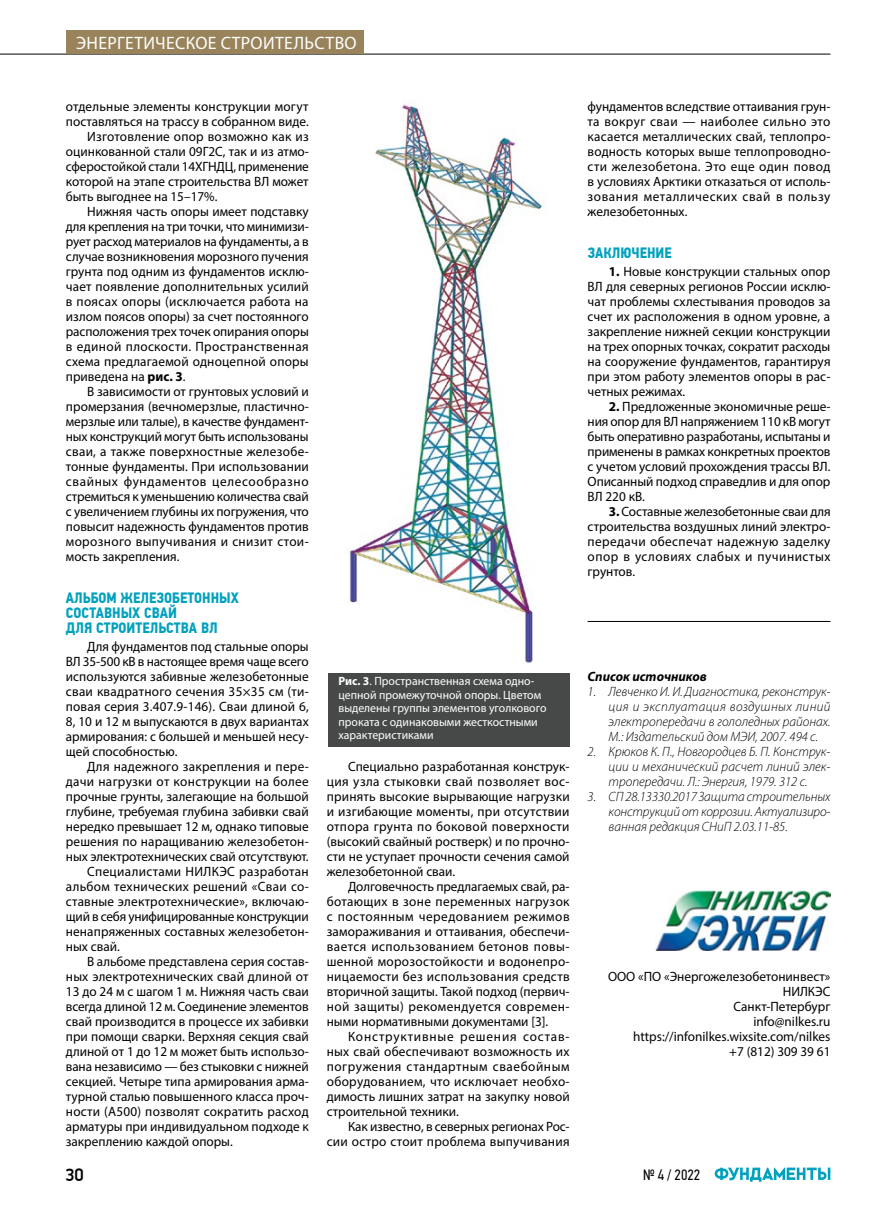
<style>
.page{position:relative;width:893px;height:1212px;background:#fff}
.page>*{position:absolute;margin:0;border:0;box-sizing:border-box;transform-origin:0 0}
.t1{font:18px "Myriad Pro";letter-spacing:.02em;color:#fff}
.t2{font:500 18px "PF Din Display Pro";color:#000}
.t3{font:700 15px/15px "PF Din Text Cond Pro";color:#00a1be}
.t4{font:15px "PF Din Text Cond Pro";color:#000}
.t5{font:13.5px/15px "Myriad Pro";color:#000;text-align:justify}
.t6{font:italic 300 13.5px/15px "Myriad Pro";color:#000;text-align:justify}
.t7{font:13.5px "Myriad Pro";letter-spacing:.025em;color:#000}
.t8{font:13.5px "Myriad Pro";letter-spacing:.02em;color:#000}
.t9{font:13.5px "Myriad Pro";letter-spacing:.05em;color:#000}
.t10{font:italic 700 13.5px "Myriad Pro";color:#000}
.t11{font:12px/13.5px "Myriad Pro";color:#fff}
.s1{font-weight:700}
</style>
<div class="page">
<svg style="left:715px;top:1167px;width:115px;height:15px"></svg>
<img style="left:347px;top:103px;width:200px;height:560px">
<div style="left:328px;top:673px;width:242px;height:74px;background:#474949"></div>
<hr style="left:588px;top:621px;width:242px;height:1px;background:#000">
<img style="left:655px;top:890px;width:176px;height:61px">
<hr style="left:0;top:54px;width:830px;height:1px;background:#000">
<div style="left:66px;top:31px;width:298px;height:23px;background:#99835b"></div>
<h1 class="t1" style="left:76px;top:32px;width:282px">ЭНЕРГЕТИЧЕСКОЕ СТРОИТЕЛЬСТВО</h1>
<p class="t5" style="left:66px;top:99px;width:244px">отдельные элементы конструкции могут</p>
<p class="t5" style="left:66px;top:114px;width:244px">поставляться на трассу в собранном виде.</p>
<p class="t8" style="left:87px;top:128px;width:223px">Изготовление опор возможно как из</p>
<p class="t5" style="left:66px;top:144px;width:244px">оцинкованной стали 09Г2С, так и из атмо-</p>
<p class="t5" style="left:66px;top:159px;width:244px">сферостойкой стали 14ХГНДЦ, применение</p>
<p class="t5" style="left:66px;top:174px;width:244px">которой на этапе строительства ВЛ может</p>
<p class="t5" style="left:66px;top:189px;width:153px">быть выгоднее на 15–17%.</p>
<p class="t5" style="left:87px;top:204px;width:223px">Нижняя часть опоры имеет подставку</p>
<p class="t5" style="left:66px;top:219px;width:244px">для крепления на три точки, что минимизи-</p>
<p class="t5" style="left:66px;top:234px;width:244px">рует расход материалов на фундаменты, а в</p>
<p class="t5" style="left:66px;top:249px;width:244px">случае возникновения морозного пучения</p>
<p class="t5" style="left:66px;top:264px;width:244px">грунта под одним из фундаментов исклю-</p>
<p class="t5" style="left:66px;top:279px;width:244px">чает появление дополнительных усилий</p>
<p class="t8" style="left:66px;top:293px;width:244px">в поясах опоры (исключается работа на</p>
<p class="t5" style="left:66px;top:309px;width:244px">излом поясов опоры) за счет постоянного</p>
<p class="t5" style="left:66px;top:324px;width:244px">расположения трех точек опирания опоры</p>
<p class="t7" style="left:66px;top:338px;width:244px">в единой плоскости. Пространственная</p>
<p class="t5" style="left:66px;top:354px;width:244px">схема предлагаемой одноцепной опоры</p>
<p class="t5" style="left:66px;top:369px;width:121px">приведена на <span class="s1">рис. 3</span>.</p>
<p class="t5" style="left:87px;top:384px;width:223px">В зависимости от грунтовых условий и</p>
<p class="t5" style="left:66px;top:399px;width:244px">промерзания (вечномерзлые, пластично-</p>
<p class="t5" style="left:66px;top:414px;width:244px">мерзлые или талые), в качестве фундамент-</p>
<p class="t5" style="left:66px;top:429px;width:244px">ных конструкций могут быть использованы</p>
<p class="t8" style="left:66px;top:443px;width:244px">сваи, а также поверхностные железобе-</p>
<p class="t5" style="left:66px;top:459px;width:244px">тонные фундаменты. При использовании</p>
<p class="t9" style="left:66px;top:473px;width:244px">свайных фундаментов целесообразно</p>
<p class="t5" style="left:66px;top:489px;width:244px">стремиться к уменьшению количества свай</p>
<p class="t5" style="left:66px;top:504px;width:244px">с увеличением глубины их погружения, что</p>
<p class="t5" style="left:66px;top:519px;width:244px">повысит надежность фундаментов против</p>
<p class="t7" style="left:66px;top:533px;width:244px">морозного выпучивания и снизит стои-</p>
<p class="t5" style="left:66px;top:549px;width:115px">мость закрепления.</p>
<p class="t3" style="left:66px;top:591px;width:174px">АЛЬБОМ ЖЕЛЕЗОБЕТОННЫХ<br>СОСТАВНЫХ СВАЙ<br>ДЛЯ СТРОИТЕЛЬСТВА ВЛ</p>
<p class="t5" style="left:66px;top:639px;width:244px;text-indent:21px">Для фундаментов под стальные опоры ВЛ 35-500 кВ в настоящее время чаще всего используются забивные железобетонные сваи квадратного сечения 35×35 см (ти&shy;повая серия 3.407.9-146). Сваи длиной 6, 8, 10 и 12 м выпускаются в двух вариантах армирования: с большей и меньшей несу&shy;щей способностью.</p>
<p class="t8" style="left:87px;top:758px;width:223px">Для надежного закрепления и пере-</p>
<p class="t7" style="left:66px;top:773px;width:244px">дачи нагрузки от конструкции на более</p>
<p class="t5" style="left:66px;top:789px;width:244px">прочные грунты, залегающие на большой</p>
<p class="t5" style="left:66px;top:804px;width:244px">глубине, требуемая глубина забивки свай</p>
<p class="t5" style="left:66px;top:819px;width:244px">нередко превышает 12 м, однако типовые</p>
<p class="t5" style="left:66px;top:834px;width:244px">решения по наращиванию железобетон-</p>
<p class="t5" style="left:66px;top:849px;width:244px">ных электротехнических свай отсутствуют.</p>
<p class="t7" style="left:87px;top:863px;width:223px">Специалистами НИЛКЭС разработан</p>
<p class="t7" style="left:66px;top:878px;width:244px">альбом технических решений «Сваи со-</p>
<p class="t5" style="left:66px;top:894px;width:244px">ставные электротехнические», включаю-</p>
<p class="t5" style="left:66px;top:909px;width:244px">щий в себя унифицированные конструкции</p>
<p class="t5" style="left:66px;top:924px;width:244px">ненапряженных составных железобетон-</p>
<p class="t5" style="left:66px;top:939px;width:55px">ных свай.</p>
<p class="t5" style="left:87px;top:954px;width:223px">В альбоме представлена серия состав-</p>
<p class="t5" style="left:66px;top:969px;width:244px">ных электротехнических свай длиной от</p>
<p class="t5" style="left:66px;top:984px;width:244px">13 до 24 м с шагом 1 м. Нижняя часть сваи</p>
<p class="t5" style="left:66px;top:999px;width:244px">всегда длиной 12 м. Соединение элементов</p>
<p class="t5" style="left:66px;top:1014px;width:244px">свай производится в процессе их забивки</p>
<p class="t5" style="left:66px;top:1029px;width:244px">при помощи сварки. Верхняя секция свай</p>
<p class="t5" style="left:66px;top:1044px;width:244px">длиной от 1 до 12 м может быть использо-</p>
<p class="t5" style="left:66px;top:1059px;width:244px">вана независимо — без стыковки с нижней</p>
<p class="t5" style="left:66px;top:1074px;width:244px">секцией. Четыре типа армирования арма-</p>
<p class="t5" style="left:66px;top:1089px;width:244px">турной сталью повышенного класса проч-</p>
<p class="t8" style="left:66px;top:1103px;width:244px">ности (А500) позволят сократить расход</p>
<p class="t5" style="left:66px;top:1119px;width:244px">арматуры при индивидуальном подходе к</p>
<p class="t5" style="left:66px;top:1134px;width:168px">закреплению каждой опоры.</p>
<p class="t11" style="left:338px;top:674px;width:210px"><span class="s1">Рис. 3</span>. Пространственная схема одно&shy;цепной промежуточной опоры. Цветом выделены группы элементов уголкового проката с одинаковыми жесткостными характеристиками</p>
<p class="t5" style="left:327px;top:759px;width:244px;text-indent:21px">Специально разработанная конструк&shy;ция узла стыковки свай позволяет вос&shy;принять высокие вырывающие нагрузки и изгибающие моменты, при отсутствии отпора грунта по боковой поверхности (высокий свайный ростверк) и по прочно&shy;сти не уступает прочности сечения самой железобетонной сваи.</p>
<p class="t5" style="left:327px;top:879px;width:244px;text-indent:21px">Долговечность предлагаемых свай, ра&shy;ботающих в зоне переменных нагрузок с постоянным чередованием режимов замораживания и оттаивания, обеспечи&shy;вается использованием бетонов повы&shy;шенной морозостойкости и водонепро&shy;ницаемости без использования средств вторичной защиты. Такой подход (первич&shy;ной защиты) рекомендуется современ&shy;ными нормативными документами [3].</p>
<p class="t5" style="left:327px;top:1029px;width:244px;text-indent:21px">Конструктивные решения состав&shy;ных свай обеспечивают возможность их погружения стандартным сваебойным оборудованием, что исключает необхо&shy;димость лишних затрат на закупку новой строительной техники.</p>
<p class="t5" style="left:327px;top:1119px;width:244px;text-align:right">Как известно, в северных регионах Рос&shy;сии остро стоит проблема выпучивания</p>
<p class="t5" style="left:588px;top:99px;width:244px">фундаментов вследствие оттаивания грун&shy;та вокруг сваи — наиболее сильно это касается металлических свай, теплопро&shy;водность которых выше теплопроводно&shy;сти железобетона. Это еще один повод в условиях Арктики отказаться от исполь&shy;зования металлических свай в пользу железобетонных.</p>
<p class="t3" style="left:588px;top:246px;width:86px">ЗАКЛЮЧЕНИЕ</p>
<p class="t5" style="left:588px;top:264px;width:244px;text-indent:21px"><span class="s1">1.</span> Новые конструкции стальных опор ВЛ для северных регионов России исклю&shy;чат проблемы схлестывания проводов за счет их расположения в одном уровне, а закрепление нижней секции конструкции на трех опорных точках, сократит расходы на сооружение фундаментов, гарантируя при этом работу элементов опоры в рас&shy;четных режимах.</p>
<p class="t5" style="left:588px;top:399px;width:244px;text-indent:21px"><span class="s1">2.</span> Предложенные экономичные реше&shy;ния опор для ВЛ напряжением 110 кВ могут быть оперативно разработаны, испытаны и применены в рамках конкретных проектов с учетом условий прохождения трассы ВЛ.<br>Описанный подход справедлив и для опор ВЛ 220 кВ.</p>
<p class="t5" style="left:588px;top:504px;width:244px;text-indent:21px"><span class="s1">3.</span> Составные железобетонные сваи для строительства воздушных линий электро&shy;передачи обеспечат надежную заделку опор в условиях слабых и пучинистых грунтов.</p>
<p class="t10" style="left:588px;top:668px;width:121px">Список источников</p>
<p class="t6" style="left:609px;top:684px;width:223px;text-indent:-21px">1. Левченко И. И. Диагностика, реконструк&shy;ция и эксплуатация воздушных линий электропередачи в гололедных районах.<br>М.: Издательский дом МЭИ, 2007. 494 с.</p>
<p class="t6" style="left:609px;top:744px;width:223px;text-indent:-21px">2. Крюков К. П., Новгородцев Б. П. Конструк&shy;ции и механический расчет линий элек&shy;тропередачи. Л.: Энергия, 1979. 312 с.</p>
<p class="t6" style="left:609px;top:789px;width:223px;text-indent:-21px">3. СП 28.13330.2017 Защита строительных конструкций от коррозии. Актуализиро&shy;ванная редакция СНиП 2.03.11-85.</p>
<p class="t5" style="left:608px;top:969px;width:224px;text-align:right">ООО «ПО «Энергожелезобетонинвест»<br>НИЛКЭС<br>Санкт-Петербург<br>info@nilkes.ru https://infonilkes.wixsite.com/nilkes<br>+7 (812) 309 39 61</p>
<h1 class="t2" style="left:65px;top:1164px;width:20px">30</h1>
<p class="t4" style="left:643px;top:1165px;width:59px">№ 4 / 2022</p>
</div>
